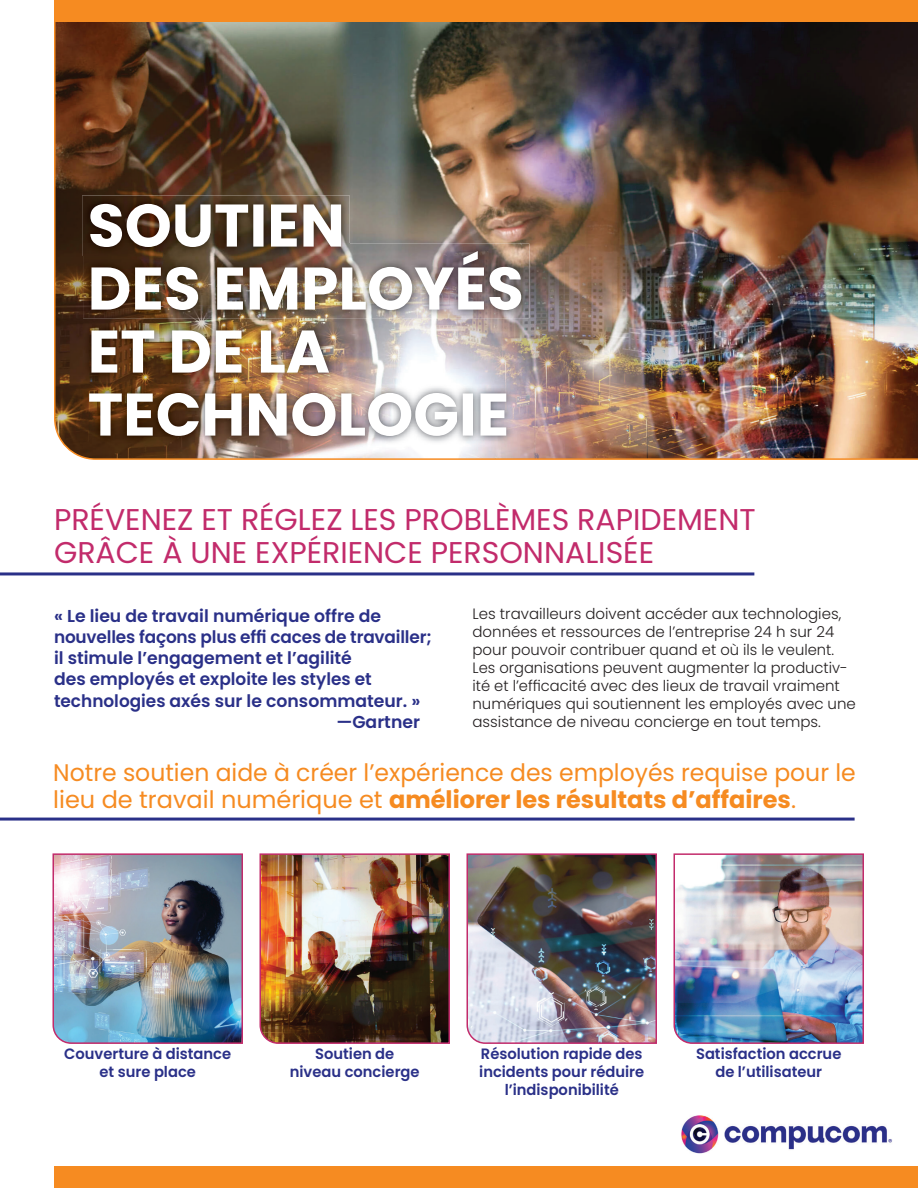
<style>
.page{position:relative;width:918px;height:1188px;background:#fff}
.page>*{position:absolute;margin:0;border:0;box-sizing:border-box;transform-origin:0 0}
.t1{font:30px/33px "Poppins";color:#c22b6b}
.t2{font:24px/27px "Poppins";color:#f68b21}
.t3{font:600 17.25px "Poppins";color:#2a3088}
.t4{font:300 15px/18px "Poppins";color:#231f20}
.t5{font:600 15px/18px "Poppins";color:#2a3088;text-align:center}
.s1{font-weight:700}
</style>
<div class="page">
<img style="left:54px;top:22px;width:864px;height:438px">
<img style="left:81px;top:384px;width:434px;height:60px">
<svg style="left:89px;top:393px;width:417px;height:43px"></svg>
<img style="left:83px;top:322px;width:254px;height:59px">
<img style="left:91px;top:330px;width:238px;height:43px">
<img style="left:83px;top:244px;width:446px;height:74px">
<img style="left:82px;top:195px;width:268px;height:60px">
<img style="left:83px;top:244px;width:7px;height:11px">
<img style="left:90px;top:204px;width:431px;height:106px">
<div style="left:54px;top:1166px;width:864px;height:22px;background:#f68b21"></div>
<hr style="left:0;top:572px;width:754px;height:3px;background:#2a3088">
<img style="left:681px;top:1115px;width:211px;height:39px">
<img style="left:52px;top:853px;width:191px;height:191px">
<img style="left:259px;top:853px;width:191px;height:191px">
<img style="left:466px;top:853px;width:191px;height:191px">
<img style="left:673px;top:853px;width:191px;height:191px">
<hr style="left:0;top:818px;width:855px;height:3px;background:#2a3088">
<div style="left:54px;top:0;width:864px;height:22px;background:#f68b21"></div>
<h1 class="t1" style="left:54px;top:503px;width:703px">PRÉVENEZ ET RÉGLEZ LES PROBLÈMES RAPIDEMENT<br>GRÂCE À UNE EXPÉRIENCE PERSONNALISÉE</h1>
<p class="t3" style="left:54px;top:606px;width:329px">« Le lieu de travail numérique offre de</p>
<p class="t3" style="left:54px;top:627px;width:379px">nouvelles façons plus effi caces de travailler;</p>
<p class="t3" style="left:54px;top:648px;width:299px">il stimule l’engagement et l’agilité</p>
<p class="t3" style="left:54px;top:669px;width:319px">des employés et exploite les styles et</p>
<p class="t3" style="left:54px;top:691px;width:368px">technologies axés sur le consommateur. »</p>
<p class="t3" style="left:336px;top:712px;width:85px">—Gartner</p>
<h2 class="t2" style="left:53px;top:759px;width:804px">Notre soutien aide à créer l’expérience des employés requise pour le lieu de travail numérique et <span class="s1">améliorer les résultats d’affaires</span>.</h2>
<p class="t4" style="left:472px;top:605px;width:385px">Les travailleurs doivent accéder aux technologies, données et ressources de l’entreprise 24 h sur 24 pour pouvoir contribuer quand et où ils le veulent.<br>Les organisations peuvent augmenter la productiv&shy;ité et l’efficacité avec des lieux de travail vraiment numériques qui soutiennent les employés avec une assistance de niveau concierge en tout temps.</p>
<p class="t5" style="left:64px;top:1045px;width:168px">Couverture à distance et sure place</p>
<p class="t5" style="left:290px;top:1045px;width:131px">Soutien de niveau concierge</p>
<p class="t5" style="left:479px;top:1045px;width:166px">Résolution rapide des incidents pour réduire l’indisponibilité</p>
<p class="t5" style="left:696px;top:1045px;width:147px">Satisfaction accrue de l’utilisateur</p>
</div>
